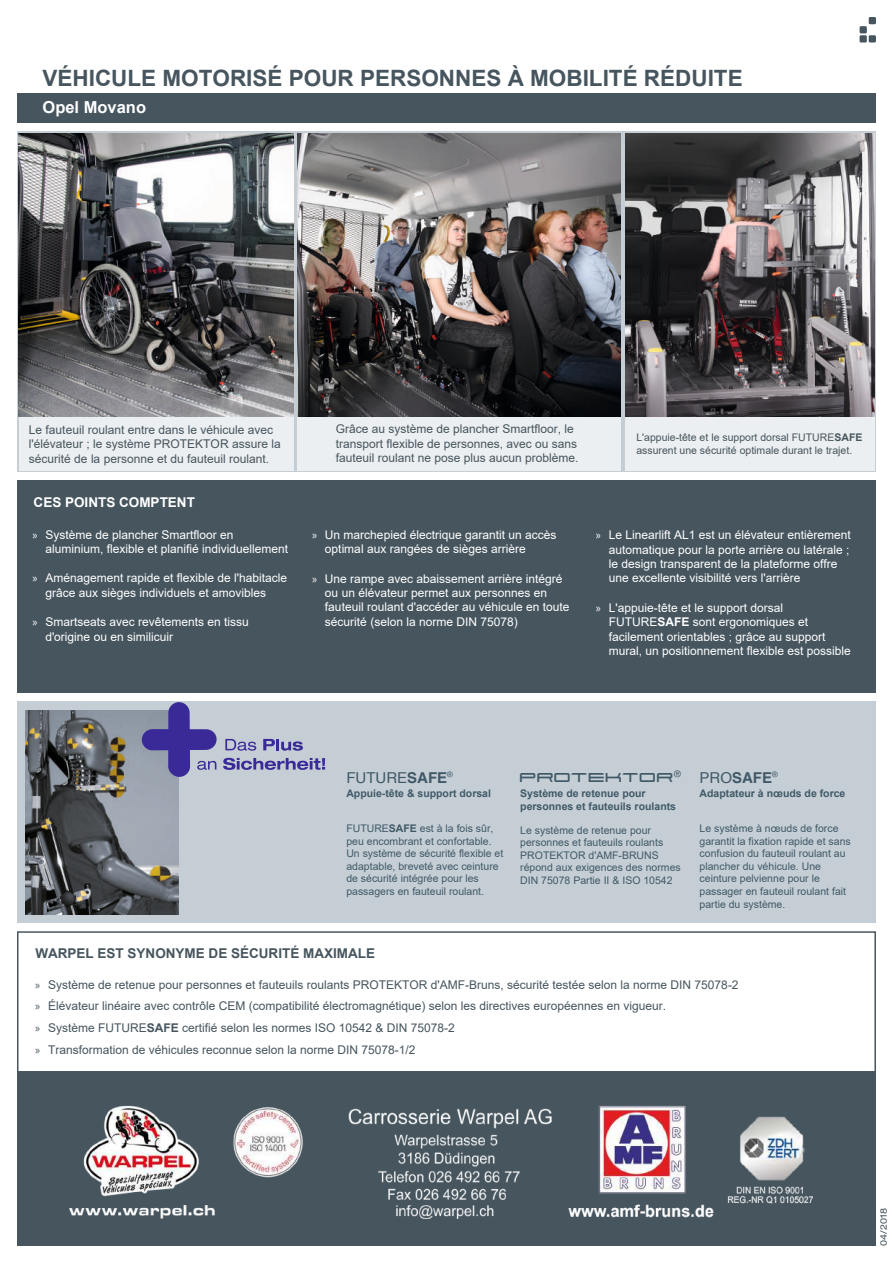
<style>
.page{position:relative;width:893px;height:1263px;background:#fff}
.page>*{position:absolute;margin:0;border:0;box-sizing:border-box;transform-origin:0 0}
.t1{font:700 22.5px "Arial";color:#46555e}
.t2{font:18px "Xenotron";color:#405968}
.t3{font:700 16.5px "Arial";color:#fff}
.t4{font:15px "Helvetica";color:#405968}
.t5{font:700 15px "Helvetica";color:#405968}
.t6{font:700 13.5px "Arial";color:#46555e}
.t7{font:700 13.5px "Arial";color:#fff}
.t8{font:12px/14.4px "Arial";color:#fff}
.t9{font:12px/14.4px "Arial";color:#46555e}
.t10{font:10.5px/12.6px "Arial";color:#405968}
.t11{font:700 10.5px/12.6px "Arial";color:#405968}
.t12{font:10.5px/12.6px "Arial";color:#46555e}
.t13{font:expanded 9px "Helvetica Neue LT Std";color:#46555e}
.s1{font-weight:700}
.s2{font-family:"Myriad Pro"}
.s3{font-style:inherit}
.s4{font-weight:400}
</style>
<div class="page">
<div style="left:869px;top:17px;width:7px;height:7px;background:#46555e;border-radius:2px"></div>
<div style="left:859px;top:26px;width:8px;height:7px;background:#46555e;border-radius:2px"></div>
<div style="left:859px;top:35px;width:8px;height:8px;background:#46555e;border-radius:2px"></div>
<div style="left:869px;top:35px;width:7px;height:8px;background:#46555e;border-radius:2px"></div>
<div style="left:17px;top:94px;width:859px;height:29px;background:#46555e"></div>
<div style="left:17px;top:1071px;width:859px;height:175px;background:#46555e"></div>
<svg style="left:17px;top:132px;width:859px;height:340px;background:#b1b7bb"></svg>
<div style="left:19px;top:417px;width:274px;height:53px;background:#eceff1"></div>
<div style="left:625px;top:417px;width:249px;height:53px;background:#eceff1"></div>
<div style="left:298px;top:416px;width:323px;height:54px;background:#eceff1"></div>
<div style="left:17px;top:480px;width:859px;height:213px;background:#46555e"></div>
<div style="left:17px;top:931px;width:859px;height:155px;border:2px solid #46555e"></div>
<img style="left:625px;top:134px;width:249px;height:282px">
<img style="left:298px;top:134px;width:323px;height:282px">
<img style="left:19px;top:134px;width:274px;height:282px">
<div style="left:17px;top:702px;width:859px;height:221px;background:#c5ced4"></div>
<img style="left:26px;top:710px;width:153px;height:204px">
<svg style="left:225px;top:739px;width:31px;height:12px"></svg>
<svg style="left:263px;top:739px;width:40px;height:12px"></svg>
<svg style="left:142px;top:702px;width:75px;height:75px"></svg>
<svg style="left:223px;top:758px;width:102px;height:12px"></svg>
<img style="left:70px;top:1105px;width:743px;height:113px">
<h1 class="t1" style="left:43px;top:62px;width:702px">VÉHICULE MOTORISÉ POUR PERSONNES À MOBILITÉ RÉDUITE</h1>
<h3 class="t3" style="left:43px;top:95px;width:105px">Opel Movano</h3>
<p class="t9" style="left:336px;top:422px;width:244px">Grâce au système de plancher Smartfloor, le transport flexible de personnes, avec ou sans fauteuil roulant ne pose plus aucun problème.</p>
<p class="t9" style="left:29px;top:422px;width:253px">Le fauteuil roulant entre dans le véhicule avec l'élévateur ; le système PROTEKTOR assure la sécurité de la personne et du fauteuil roulant.</p>
<p class="t12" style="left:636px;top:431px;width:228px">L'appuie-tête et le support dorsal FUTURE<span class="s1">SAFE </span>assurent une sécurité optimale durant le trajet.</p>
<p class="t7" style="left:34px;top:493px;width:163px">CES POINTS COMPTENT</p>
<p class="t8" style="left:45px;top:527px;width:244px;text-indent:-13px"><span class="s2">»</span> Système de plancher Smartfloor en aluminium, flexible et planifié individuellement</p>
<p class="t8" style="left:45px;top:571px;width:243px;text-indent:-13px"><span class="s2">»</span> Aménagement rapide et flexible de l'habitacle grâce aux sièges individuels et amovibles</p>
<p class="t8" style="left:45px;top:615px;width:205px;text-indent:-13px"><span class="s2">»</span> Smartseats avec revêtements en tissu d'origine ou en similicuir</p>
<p class="t8" style="left:325px;top:527px;width:233px;text-indent:-13px"><span class="s2">»</span> Un marchepied <span class="s3">électrique</span> garantit un accès optimal aux rangées de sièges arrière</p>
<p class="t8" style="left:325px;top:571px;width:246px;text-indent:-13px"><span class="s2">»</span> Une rampe avec abaissement arrière intégré ou un élévateur permet aux personnes en fauteuil roulant d'accéder au véhicule en toute sécurité (selon la norme DIN 75078)</p>
<p class="t8" style="left:609px;top:528px;width:244px;text-indent:-13px"><span class="s2">»</span> Le Linearlift AL1 est un élévateur entièrement automatique pour la porte arrière ou latérale ; le design transparent de la plateforme offre une excellente visibilité vers l'arrière</p>
<p class="t8" style="left:609px;top:600px;width:244px;text-indent:-13px"><span class="s2">»</span> L'appuie-tête et le support dorsal FUTURE<span class="s1">SAFE</span> sont ergonomiques et facilement orientables ; grâce au support mural, un positionnement flexible est possible</p>
<p class="t4" style="left:346px;top:768px;width:108px">FUTURE<span class="s1">SAFE</span><sup>®</sup></p>
<p class="t11" style="left:346px;top:787px;width:146px">Appuie-tête &amp; support dorsal</p>
<p class="t10" style="left:346px;top:822px;width:158px">FUTURE<span class="s1">SAFE</span> est à la fois sûr, peu encombrant et confortable.<br>Un système de sécurité flexible et adaptable, breveté avec ceinture de sécurité intégrée pour les passagers en fauteuil roulant.</p>
<h2 class="t2" style="left:520px;top:771px;width:162px">PROTEKTOR<sup>®</sup></h2>
<p class="t11" style="left:520px;top:787px;width:157px">Système de retenue pour personnes et fauteuils roulants</p>
<p class="t10" style="left:520px;top:823px;width:162px">Le système de retenue pour personnes et fauteuils roulants<br>PROTEKTOR d'AMF-BRUNS répond aux exigences des normes<br>DIN 75078 Partie II &amp; ISO 10542</p>
<p class="t5" style="left:700px;top:768px;width:80px"><span class="s4">PRO</span>SAFE<sup>®</sup></p>
<p class="t11" style="left:700px;top:787px;width:147px">Adaptateur à nœuds de force</p>
<p class="t10" style="left:700px;top:822px;width:153px">Le système à nœuds de force garantit la fixation rapide et sans confusion du fauteuil roulant au plancher du véhicule. Une ceinture pelvienne pour le passager en fauteuil roulant fait partie du système.</p>
<p class="t6" style="left:35px;top:944px;width:341px">WARPEL EST SYNONYME DE SÉCURITÉ MAXIMALE</p>
<p class="t9" style="left:35px;top:973px;width:705px;line-height:21.9px"><span class="s2">»</span> Système de retenue pour personnes et fauteuils roulants PROTEKTOR d'AMF-Bruns, sécurité testée selon la norme DIN 75078-2 <span class="s2">»</span> Élévateur linéaire avec contrôle CEM (compatibilité électromagnétique) selon les directives européennes en vigueur.<br><span class="s2">»</span> Système FUTURE<span class="s1">SAFE</span> certifié selon les normes ISO 10542 <span class="s3">&amp;</span> DIN 75078-2<br><span class="s2">»</span> Transformation de véhicules reconnue selon la norme DIN 75078-1/2</p>
<p class="t13" style="left:878px;top:1246px;width:39px;rotate:-90deg">04/2018</p>
</div>
